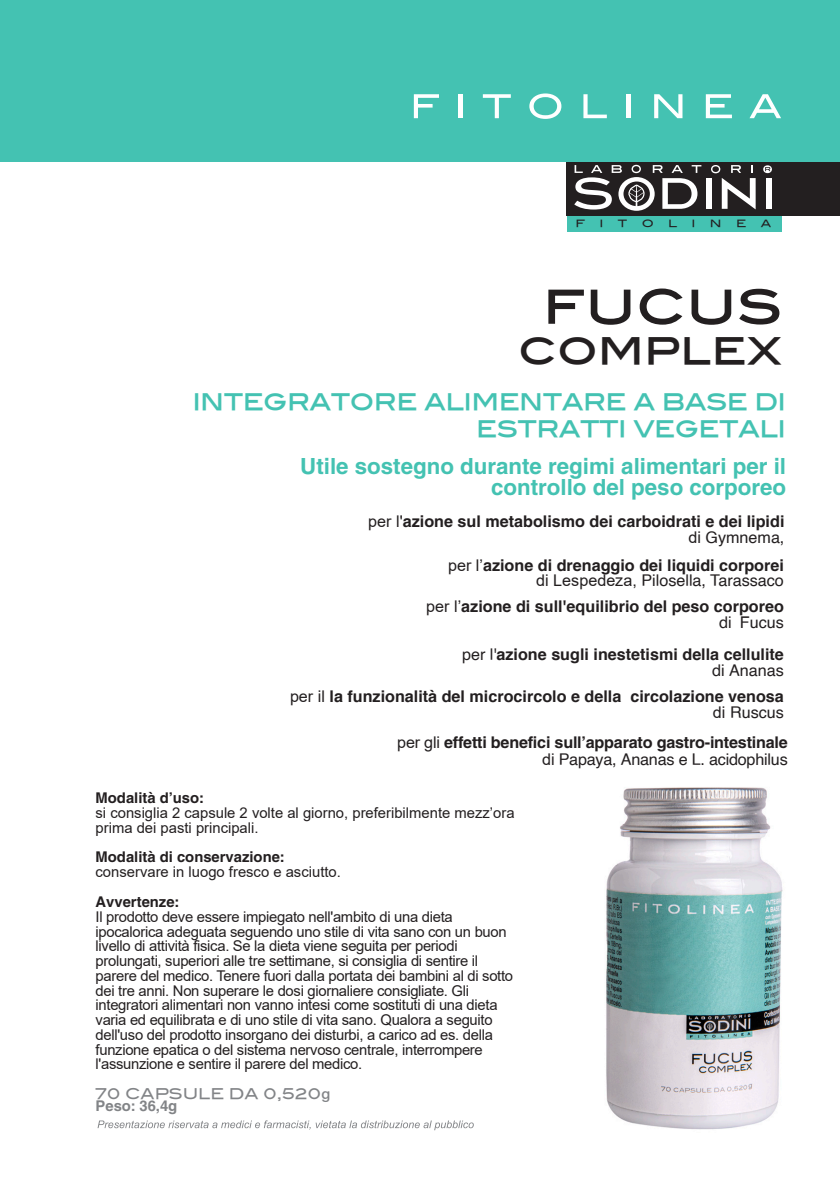
<style>
.page{position:relative;width:840px;height:1191px;background:#fff}
.page>*{position:absolute;margin:0;border:0;box-sizing:border-box;transform-origin:0 0}
.t1{font:55.4px "Blair Md ITCTT Medium";color:#231f20}
.t2{font:43px "Blair Md ITCTT Medium";color:#231f20}
.t3{font:27px/27px "Blair Md ITCTT Medium";letter-spacing:-.025em;color:#44c2b2;text-align:right;scale:.96 1}
.t4{font:700 22.2px/21.6px "Helvetica";color:#44c2b2;text-align:right}
.t5{font:700 16.2px/15.6px "Helvetica";color:#231f20;text-align:right}
.t6{font:700 16.2px/16.6px "Helvetica";letter-spacing:-.015em;color:#231f20;text-align:right}
.t7{font:14.8px/14.8px "Arial";letter-spacing:-.02em;color:#231f20}
.t8{font:14.8px/14.6px "Arial";color:#231f20}
.t9{font:700 14.8px "Helvetica";color:#231f20}
.t10{font:14.8px "Blair Md ITCTT Medium";color:#828487}
.t11{font:700 14.8px "Helvetica";color:#828487}
.t12{font:10px "Blair Md ITCTT Medium";color:#231f20;scale:1.1 1}
.s1{font-style:inherit}
.s2{font-family:"Arial";font-weight:400}
.s3{font-weight:400}
.s4{font-family:"Helvetica Neue";font-weight:500}
</style>
<div class="page">
<img style="left:606px;top:787px;width:177px;height:343px">
<div style="left:566px;top:214px;width:215px;height:18px;background:#44c2b2"></div>
<div style="left:566px;top:160px;width:273px;height:56px;background:#231f20"></div>
<div style="left:705px;top:178px;width:5px;height:31px;background:#fff"></div>
<div style="left:765px;top:178px;width:6px;height:31px;background:#fff"></div>
<svg style="left:574px;top:165px;width:47px;height:44px"></svg>
<svg style="left:631px;top:165px;width:9px;height:8px"></svg>
<svg style="left:652px;top:165px;width:49px;height:44px"></svg>
<svg style="left:710px;top:165px;width:45px;height:44px"></svg>
<svg style="left:763px;top:165px;width:8px;height:8px"></svg>
<svg style="left:618px;top:177px;width:36px;height:34px"></svg>
<svg style="left:623px;top:181px;width:26px;height:25px"></svg>
<div style="left:628px;top:185px;width:16px;height:17px;border:1px solid #fff;border-radius:50%"></div>
<svg style="left:628px;top:185px;width:15px;height:25px"></svg>
<svg style="left:97px;top:1120px;width:376px;height:10px"></svg>
<div style="left:0;top:0;width:839px;height:162px;background:#44c2b2"></div>
<svg style="left:413px;top:94px;width:26px;height:24px"></svg>
<hr style="left:458px;top:94px;width:4px;height:24px;background:#fff">
<svg style="left:482px;top:94px;width:28px;height:24px"></svg>
<svg style="left:529px;top:93px;width:32px;height:26px"></svg>
<svg style="left:583px;top:94px;width:23px;height:24px"></svg>
<hr style="left:626px;top:94px;width:4px;height:24px;background:#fff">
<svg style="left:654px;top:94px;width:28px;height:24px"></svg>
<svg style="left:705px;top:94px;width:26px;height:24px"></svg>
<svg style="left:749px;top:94px;width:31px;height:24px"></svg>
<p class="t12" style="left:575px;top:218px;width:10px">F</p>
<p class="t12" style="left:599px;top:218px;width:5px">I</p>
<p class="t12" style="left:617px;top:218px;width:10px">T</p>
<p class="t12" style="left:641px;top:218px;width:12px">O</p>
<p class="t12" style="left:667px;top:218px;width:10px">L</p>
<p class="t12" style="left:691px;top:218px;width:5px">I</p>
<p class="t12" style="left:709px;top:218px;width:12px">N</p>
<p class="t12" style="left:735px;top:218px;width:11px">E</p>
<p class="t12" style="left:760px;top:218px;width:11px">A</p>
<h1 class="t1" style="left:542px;top:270px;width:241px">fucus</h1>
<h2 class="t2" style="left:518px;top:323px;width:265px">complex</h2>
<h3 class="t3" style="left:192px;top:386px;width:619px">integratore alimentare a base di estratti vegetali</h3>
<h3 class="t4" style="left:300px;top:455px;width:487px">Utile sostegno durante regimi <span class="s1">alimentari</span> per il controllo del peso corporeo</h3>
<p class="t5" style="left:368px;top:514px;width:417px"><span class="s2">per l'</span><span class="s1">azione sul metabolismo</span> dei carboidrati e dei lipidi <span class="s2">di</span> <span class="s3">Gymnema,</span></p>
<p class="t6" style="left:448px;top:557px;width:337px;line-height:15.6px"><span class="s2">per l’</span>azione di drenaggio dei liquidi corporei <span class="s2">di Lespedeza,</span> <span class="s3">Pilosella, Tarassaco</span></p>
<p class="t5" style="left:426px;top:598px;width:359px;line-height:16.2px"><span class="s2">per l’</span><span class="s1">azione di</span> sull'equilibrio del peso corporeo <span class="s3">di Fucus</span></p>
<p class="t5" style="left:462px;top:647px;width:323px"><span class="s3">per l'</span>azione sugli inestetismi della cellulite <span class="s3">di Ananas</span></p>
<p class="t5" style="left:290px;top:687px;width:495px;line-height:16.6px"><span class="s2">per il</span> la funzionalità del microcircolo e della <span class="s1">circolazione</span> venosa <span class="s2">di</span> <span class="s3">Ruscus</span></p>
<p class="t6" style="left:397px;top:734px;width:392px"><span class="s2">per gli</span> effetti benefici sull’apparato gastro-intestinale <span class="s2">di</span> <span class="s3">Papaya, Ananas e L. acidophilus</span></p>
<p class="t9" style="left:95px;top:789px;width:110px">Modalità d’uso:</p>
<p class="t8" style="left:95px;top:805px;width:420px">si consiglia 2 capsule 2 volte al giorno, preferibilmente mezz’ora prima dei pasti principali.</p>
<p class="t9" style="left:95px;top:848px;width:191px">Modalità di conservazione:</p>
<p class="t8" style="left:95px;top:864px;width:247px">conservare in luogo fresco e asciutto.</p>
<p class="t9" style="left:95px;top:892px;width:85px">Avvertenze:</p>
<p class="t7" style="left:95px;top:909px;width:419px">Il prodotto deve essere impiegato nell'ambito di una dieta ipocalorica adeguata seguendo uno stile di vita sano con un buon livello di attività fisica. Se la dieta viene seguita per periodi prolungati, superiori alle tre settimane, si consiglia di sentire il parere del medico. Tenere fuori dalla portata dei bambini al di sotto dei tre anni. Non superare le dosi giornaliere consigliate. Gli integratori alimentari non vanno intesi come sostituti di una dieta varia ed equilibrata e di uno stile di vita sano. <span class="s1">Qualora a seguito dell'uso del prodotto insorgano dei disturbi, a carico ad es. della funzione epatica o del sistema nervoso centrale, interrompere l'assunzione e sentire il parere del medico.</span></p>
<p class="t10" style="left:95px;top:1084px;width:236px">70 CAPSULE DA 0,520<span class="s4">g</span></p>
<p class="t11" style="left:95px;top:1096px;width:83px">Peso: 36,4g</p>
</div>
